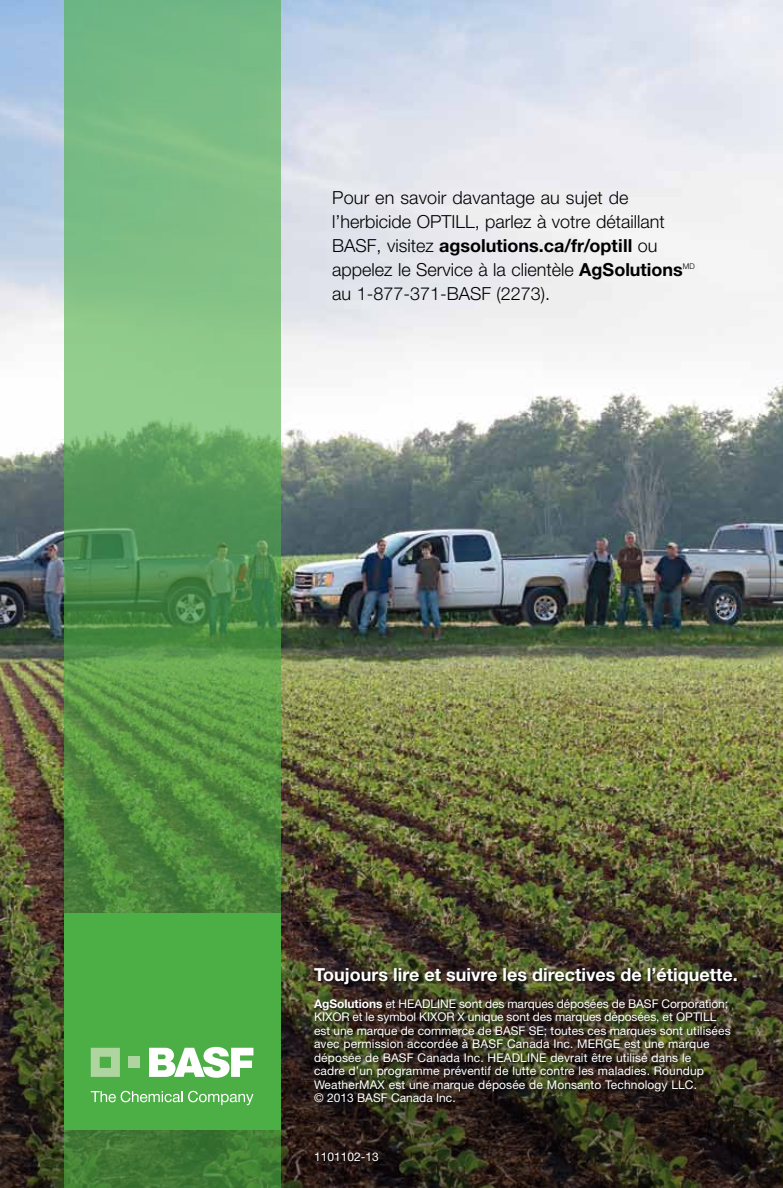
<style>
.page{position:relative;width:783px;height:1188px;background:#fff}
.page>*{position:absolute;margin:0;border:0;box-sizing:border-box;transform-origin:0 0}
.t1{font:300 18px/24px "Helvetica Neue LT Std";color:#000}
.t2{font:700 18px "Helvetica Neue LT Std";color:#fff}
.t3{font:12px/13.5px "Helvetica Neue LT Std";letter-spacing:.01em;color:#fff}
.t4{font:300 7.8px "Helvetica Neue LT Std";color:#000}
.s1{font-weight:700}
</style>
<div class="page">
<img style="left:0;top:0;width:783px;height:644px">
<img style="left:0;top:644px;width:783px;height:544px">
<div style="left:314px;top:967px;width:426px;height:138px;background:#000;opacity:.75"></div>
<div style="left:315px;top:1152px;width:67px;height:12px;background:#000;opacity:.75"></div>
<svg style="left:64px;top:0;width:217px;height:1188px;background:#66a463"></svg>
<div style="left:64px;top:913px;width:217px;height:216px;background:#4caf45"></div>
<svg style="left:149px;top:1047px;width:104px;height:31px"></svg>
<svg style="left:91px;top:1048px;width:29px;height:29px"></svg>
<div style="left:129px;top:1057px;width:11px;height:11px;background:#aed4a0"></div>
<svg style="left:91px;top:1091px;width:162px;height:14px"></svg>
<hr style="left:782px;top:913px;width:1px;height:216px;background:#4caf45">
<h1 class="t1" style="left:332px;top:185px;width:352px">Pour en savoir davantage au sujet de l’herbicide OPTILL, parlez à votre détaillant BASF, visitez <span class="s1">agsolutions.ca/fr/optill</span> ou appelez le Service à la clientèle <span class="s1">AgSolutions</span></h1>
<p class="t4" style="left:683px;top:261px;width:13px">MD</p>
<h1 class="t1" style="left:332px;top:281px;width:220px">au 1-877-371-BASF (2273).</h1>
<h1 class="t2" style="left:314px;top:963px;width:425px">Toujours lire et suivre les directives de l’étiquette.</h1>
<p class="t3" style="left:314px;top:996px;width:418px"><span class="s1">AgSolutions</span> et HEADLINE sont des marques déposées de BASF Corporation; KIXOR et le symbol KIXOR X unique sont des marques déposées, et OPTILL est une marque de commerce de BASF SE; toutes ces marques sont utilisées avec permission accordée à BASF Canada Inc. MERGE est une marque déposée de BASF Canada Inc. HEADLINE devrait être utilisé dans le<br>cadre d’un programme préventif de lutte contre les maladies. Roundup WeatherMAX est une marque déposée de Monsanto Technology LLC.<br>© 2013 BASF Canada Inc.</p>
<p class="t3" style="left:314px;top:1150px;width:66px">1101102-13</p>
</div>
